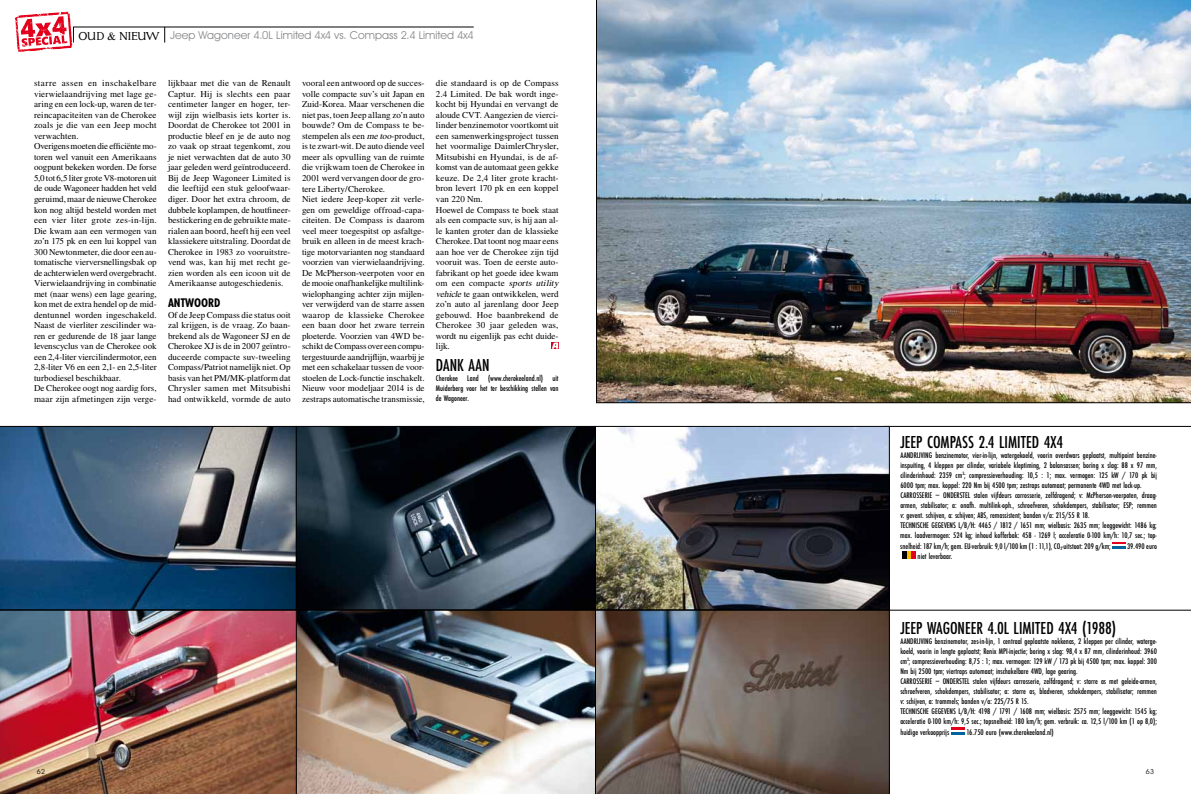
<style>
.page{position:relative;width:1191px;height:794px;background:#fff}
.page>*{position:absolute;margin:0;border:0;box-sizing:border-box;transform-origin:0 0}
.t1{font:500 condensed 18px "Futura";letter-spacing:-.005em;color:#000}
.t2{font:700 condensed 13px "Futura";color:#000}
.t3{font:11px "Avant Garde IT Cby BT";letter-spacing:.005em;color:#87888a}
.t4{font:9px/10.5px "Times";color:#000}
.t5{font:500 condensed 8.5px/10px "Futura";color:#000}
.t6{font:7px "Avant Garde IT Cby BT";color:#000}
.s1{font-family:"Typo 3";font-weight:500;font-size:9px;color:#000}
.s2{font-family:"Times New Roman";color:#000}
.s3{font-style:italic}
</style>
<div class="page">
<svg style="left:15px;top:11px;width:459px;height:41px"></svg>
<hr style="left:889px;top:609px;width:302px;height:1px;background:#000">
<hr style="left:883px;top:426px;width:308px;height:1px;background:#000">
<img style="left:298px;top:428px;width:590px;height:180px">
<img style="left:297px;top:610px;width:298px;height:184px">
<img style="left:0;top:610px;width:297px;height:184px">
<svg style="left:1112px;top:542px;width:13px;height:7px"></svg>
<svg style="left:902px;top:552px;width:13px;height:7px"></svg>
<svg style="left:951px;top:728px;width:13px;height:6px"></svg>
<div style="left:551px;top:342px;width:7px;height:7px;background:#d4021d"></div>
<svg style="left:552px;top:342px;width:6px;height:7px"></svg>
<svg style="left:595px;top:610px;width:295px;height:184px;background:#665b55"></svg>
<img style="left:596px;top:0;width:595px;height:403px">
<svg style="left:0;top:426px;width:296px;height:184px;background:#45627c"></svg>
<div style="left:595px;top:426px;width:295px;height:184px;border:1px solid #000"></div>
<div style="left:296px;top:426px;width:300px;height:184px;border:1px solid #000"></div>
<p class="t3" style="left:79px;top:29px;width:396px"><span class="s1">OUD</span> <span class="s2">&amp;</span> <span class="s1">NIEUW</span> Jeep Wagoneer 4.0L Limited 4x4 vs. Compass 2.4 Limited 4x4</p>
<p class="t4" style="left:34px;top:78px;width:124px">starre assen en inschakelbare vierwielaandrijving met lage ge&shy;aring en een lock-up, waren de ter&shy;reincapaciteiten van de Cherokee zoals je die van een Jeep mocht verwachten.<br>Overigens moeten die efficiënte mo&shy;toren wel vanuit een Amerikaans oogpunt bekeken worden. De forse<br>5,0 tot 6,5 liter grote V8-motoren uit de oude Wagoneer hadden het veld geruimd, maar de nieuwe Cherokee kon nog altijd besteld worden met een vier liter grote zes-in-lijn.<br>Die kwam aan een vermogen van zo’n 175 pk en een lui koppel van<br>300 Newtonmeter, die door een au&shy;tomatische vierversnellingsbak op de achterwielen werd overgebracht.<br>Vierwielaandrijving in combinatie met (naar wens) een lage gearing, kon met de extra hendel op de mid&shy;dentunnel worden ingeschakeld.<br>Naast de vierliter zescilinder wa&shy;ren er gedurende de 18 jaar lange levenscyclus van de Cherokee ook een 2,4-liter viercilindermotor, een<br>2,8-liter V6 en een 2,1- en 2,5-liter turbodiesel beschikbaar.<br>De Cherokee oogt nog aardig fors, maar zijn afmetingen zijn verge-</p>
<p class="t4" style="left:168px;top:78px;width:124px;text-align:justify">lijkbaar met die van de Renault Captur. Hij is slechts een paar centimeter langer en hoger, ter&shy;wijl zijn wielbasis iets korter is.<br>Doordat de Cherokee tot 2001 in productie bleef en je de auto nog zo vaak op straat tegenkomt, zou je niet verwachten dat de auto 30 jaar geleden werd geïntroduceerd.<br>Bij de Jeep Wagoneer Limited is die leeftijd een stuk geloofwaar&shy;diger. Door het extra chroom, de dubbele koplampen, de houtfineer&shy;bestickering en de gebruikte mate&shy;rialen aan boord, heeft hij een veel klassiekere uitstraling. Doordat de Cherokee in 1983 zo vooruitstre&shy;vend was, kan hij met recht ge&shy;zien worden als een icoon uit de Amerikaanse autogeschiedenis.</p>
<h2 class="t2" style="left:168px;top:295px;width:54px">ANTWOORD</h2>
<p class="t4" style="left:168px;top:309px;width:124px;text-align:justify">Of de Jeep Compass die status ooit zal krijgen, is de vraag. Zo baan&shy;brekend als de Wagoneer SJ en de Cherokee XJ is de in 2007 geïntro&shy;duceerde compacte suv-tweeling Compass/Patriot namelijk niet. Op basis van het PM/MK-platform dat Chrysler samen met Mitsubishi had ontwikkeld, vormde de auto</p>
<p class="t4" style="left:302px;top:78px;width:124px">vooral een antwoord op de succes&shy;volle compacte suv’s uit Japan en Zuid-Korea. Maar verschenen die niet pas, toen Jeep allang zo’n auto bouwde? Om de Compass te be&shy;stempelen als een <span class="s3">me too</span>-product, is te zwart-wit. De auto diende veel meer als opvulling van de ruimte die vrijkwam toen de Cherokee in 2001 werd vervangen door de gro&shy;tere Liberty/Cherokee.<br>Niet iedere Jeep-koper zit verle&shy;gen om geweldige offroad-capa&shy;citeiten. De Compass is daarom veel meer toegespitst op asfaltge&shy;bruik en alleen in de meest krach&shy;tige motorvarianten nog standaard voorzien van vierwielaandrijving.<br>De McPherson-veerpoten voor en de mooie onafhankelijke multilink&shy;wielophanging achter zijn mijlen&shy;ver verwijderd van de starre assen waarop de klassieke Cherokee een baan door het zware terrein ploeterde. Voorzien van 4WD be&shy;schikt de Compass over een compu&shy;tergestuurde aandrijflijn, waarbij je met een schakelaar tussen de voor&shy;stoelen de Lock-functie inschakelt.<br>Nieuw voor modeljaar 2014 is de zestraps automatische transmissie,</p>
<p class="t4" style="left:436px;top:78px;width:126px">die standaard is op de Compass<br>2.4 Limited. De bak wordt inge&shy;kocht bij Hyundai en vervangt de aloude CVT. Aangezien de vierci&shy;linder benzinemotor voortkomt uit een samenwerkingsproject tussen het voormalige DaimlerChrysler,<br>Mitsubishi en Hyundai, is de af&shy;komst van de automaat geen gekke keuze. De 2,4 liter grote kracht&shy;bron levert 170 pk en een koppel van 220 Nm.<br>Hoewel de Compass te boek staat als een compacte suv, is hij aan al&shy;le kanten groter dan de klassieke<br>Cherokee. Dat toont nog maar eens aan hoe ver de Cherokee zijn tijd vooruit was. Toen de eerste auto&shy;fabrikant op het goede idee kwam om een compacte <span class="s3">sports utility vehicle</span>te gaan ontwikkelen, werd zo’n auto al jarenlang door Jeep gebouwd. Hoe baanbrekend de<br>Cherokee 30 jaar geleden was, wordt nu eigenlijk pas echt duide&shy;lijk.</p>
<h1 class="t1" style="left:436px;top:356px;width:55px">DAnk aan</h1>
<p class="t5" style="left:436px;top:374px;width:124px;text-align:justify">Cherokee Land (www.cherokeeland.nl) uit Muiderberg voor het ter beschikking stellen van de Wagoneer.</p>
<p class="t6" style="left:37px;top:767px;width:10px">62</p>
<h1 class="t1" style="left:900px;top:432px;width:164px">Jeep Compass 2.4 Limited 4x4</h1>
<p class="t5" style="left:900px;top:450px;width:258px">AANDRIJVING benzinemotor, vier-in-lijn, watergekoeld, voorin overdwars geplaatst, multipoint benzine&shy;inspuiting, 4 kleppen per cilinder, variabele kleptiming, 2 balansassen; boring x slag: 88 x 97 mm, cilinderinhoud: 2359 cm<sup>3</sup>; compressieverhouding: 10,5 : 1; max. vermogen: 125 kW / 170 pk bij 6000 tpm; max. koppel: 220 Nm bij 4500 tpm; zestraps automaat; permanente 4WD met lock-up.<br>CARROSSERIE – ON DERSTEL stalen vijfdeurs carrosserie, zelfdragend; v: McPherson-veerpoten, draag&shy;armen, stabilisator; a: onafh. multilink-oph., schroefveren, schokdempers, stabilisator; ESP; remmen v: gevent. schijven, a: schijven; ABS, remassistent; banden v/a: 215/55 R 18.<br>TECHNISCHE GEGEVENS L/B/H: 4465 / 1812 / 1651 mm; wielbasis: 2635 mm; leeggewicht: 1486 kg; max. laadvermogen: 524 kg; inhoud kofferbak: 458 - 1269 l; acceleratie 0-100 km/h: 10,7 sec.; top-</p>
<p class="t5" style="left:900px;top:541px;width:212px">snelheid: 187 km/h; gem. EU-verbruik: 9,0 l/100 km (1 : 11,1), CO<sub>2</sub>-uitstoot: 209 g/km;</p>
<p class="t5" style="left:1127px;top:541px;width:31px">39.490 euro</p>
<p class="t5" style="left:917px;top:551px;width:36px">niet leverbaar.</p>
<h1 class="t1" style="left:900px;top:618px;width:217px">Jeep Wagoneer 4.0L Limited 4x4 (1988)</h1>
<p class="t5" style="left:900px;top:636px;width:258px">AANDRIJVING benzinemotor, zes-in-lijn, 1 centraal geplaatste nokkenas, 2 kleppen per cilinder, waterge&shy;koeld, voorin in lengte geplaatst; Renix MPI-injectie; boring x slag: 98,4 x 87 mm, cilinderinhoud: 3960 cm<sup>3</sup>; compressieverhouding: 8,75 : 1; max. vermogen: 129 kW / 173 pk bij 4500 tpm; max. koppel: 300<br>Nm bij 2500 tpm; viertraps automaat; inschakelbare 4WD, lage gearing.<br>CARROSSERIE – ON DERSTEL stalen vijfdeurs carrosserie, zelfdragend; v: starre as met geleide-armen, schroefveren, schokdempers, stabilisator; a: starre as, bladveren, schokdempers, stabilisator; remmen v: schijven, a: trommels; banden v/a: 225/75 R 15.<br>TECHNISCHE GEGEVENS L/B/H: 4198 / 1791 / 1608 mm; wielbasis: 2575 mm; leeggewicht: 1545 kg; acceleratie 0-100 km/h: 9,5 sec.; topsnelheid: 180 km/h; gem. verbruik: ca. 12,5 l/100 km (1 op 8,0);</p>
<p class="t5" style="left:900px;top:727px;width:50px">huidige verkoopprijs</p>
<p class="t5" style="left:966px;top:727px;width:89px">16.750 euro (www.cherokeeland.nl)</p>
<p class="t6" style="left:1145px;top:767px;width:10px">63</p>
</div>
